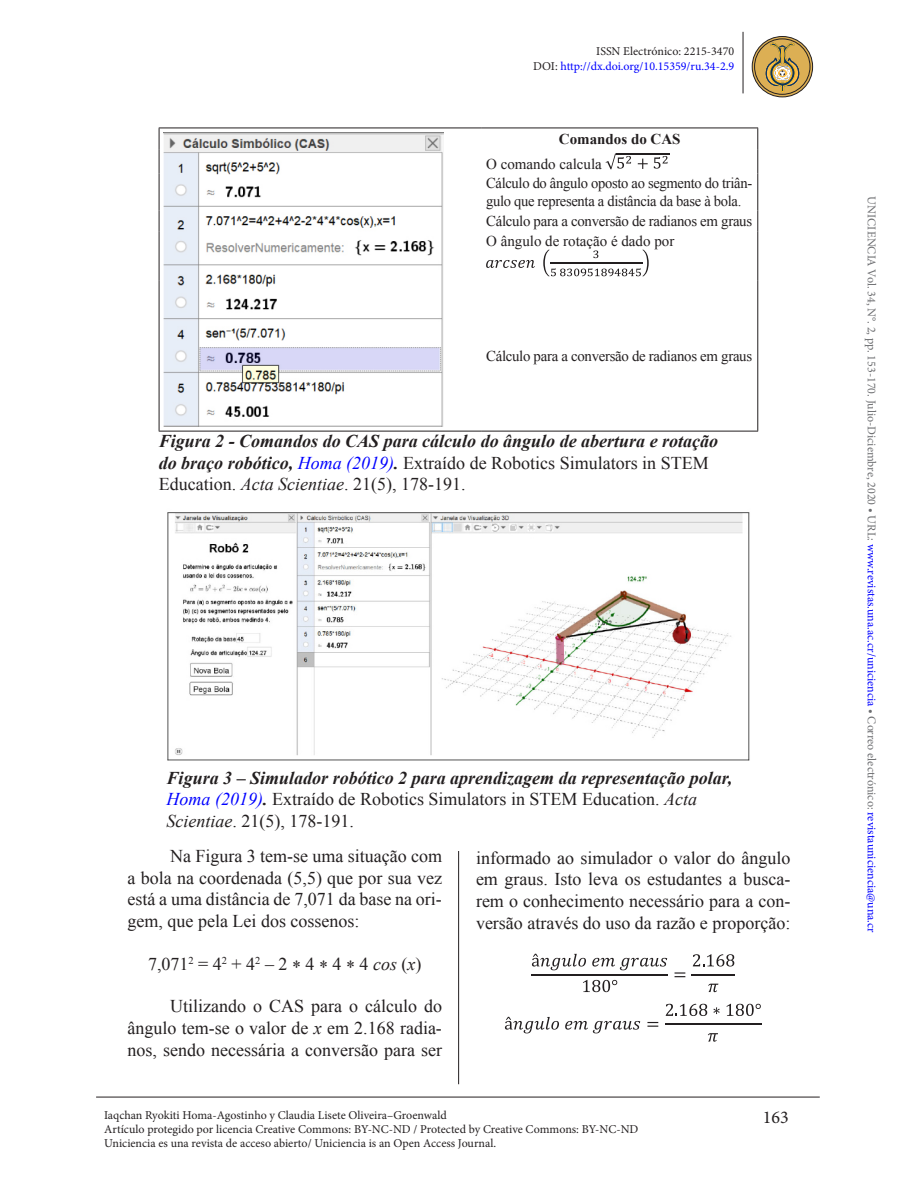
<style>
.page{position:relative;width:918px;height:1188px;background:#fff}
.page>*{position:absolute;margin:0;border:0;box-sizing:border-box;transform-origin:0 0}
.texto_general_espaci{font:18px/21.6px "Times New Roman";color:#231f20;text-align:justify}
.figura_titulo{font:italic 700 18px/21.6px "Times New Roman";color:#231f20}
.texto_general{font:18px "Times New Roman";color:#231f20}
.t1{font:18px "Minion Pro";color:#231f20}
.textos_tablas{font:15px/18px "Times New Roman";letter-spacing:-.02em;color:#231f20}
.textos_tablas-2{font:15px "Times New Roman";color:#231f20}
.encabezado_tablas{font:700 15px "Times New Roman";color:#231f20}
.t2{font:12px/14.4px "Minion Pro";color:#231f20}
.t3{font:12px "Minion Pro";color:#6c6d70}
.t4{font:12px/14.4px "Minion Pro";color:#00f;text-align:right}
.s1{color:#231f20}
.s2{font-weight:400;color:#00f}
.s3{font-weight:400;font-style:normal}
.s4{font-weight:400}
.s5{font-style:italic}
.s6{color:#00f}
</style>
<div class="page">
<hr style="left:743px;top:32px;width:1px;height:61px;background:#231f20">
<hr style="left:458px;top:110px;width:1px;height:974px;background:#231f20">
<hr style="left:96px;top:1097px;width:724px;height:1px;background:#231f20">
<svg style="left:752px;top:37px;width:61px;height:60px"></svg>
<div style="left:754px;top:39px;width:56px;height:56px;border:1px solid #231f20;border-radius:50%"></div>
<div style="left:752px;top:36px;width:61px;height:61px;border:1px solid #231f20;border-radius:50%"></div>
<svg style="left:766px;top:42px;width:33px;height:50px"></svg>
<div style="left:433px;top:110px;width:52px;height:741px;background:#fff"></div>
<hr style="left:159px;top:128px;width:323px;height:1px;background:#231f20">
<svg style="left:159px;top:128px;width:1px;height:46px"></svg>
<hr style="left:159px;top:174px;width:1px;height:36px;background:#231f20">
<svg style="left:159px;top:210px;width:1px;height:22px"></svg>
<hr style="left:159px;top:232px;width:1px;height:49px;background:#231f20">
<hr style="left:159px;top:281px;width:1px;height:150px;background:#231f20">
<hr style="left:159px;top:431px;width:323px;height:1px;background:#231f20">
<hr style="left:482px;top:128px;width:276px;height:1px;background:#231f20">
<svg style="left:757px;top:128px;width:1px;height:46px"></svg>
<hr style="left:757px;top:174px;width:1px;height:36px;background:#231f20">
<svg style="left:757px;top:210px;width:1px;height:22px"></svg>
<hr style="left:757px;top:232px;width:1px;height:49px;background:#231f20">
<hr style="left:757px;top:281px;width:1px;height:150px;background:#231f20">
<hr style="left:482px;top:431px;width:276px;height:1px;background:#231f20">
<img style="left:163px;top:132px;width:281px;height:295px">
<svg style="left:606px;top:153px;width:25px;height:16px"></svg>
<svg style="left:638px;top:159px;width:10px;height:10px"></svg>
<svg style="left:654px;top:156px;width:14px;height:13px"></svg>
<hr style="left:616px;top:153px;width:53px;height:2px;background:#231f20">
<svg style="left:486px;top:260px;width:49px;height:8px"></svg>
<svg style="left:543px;top:249px;width:106px;height:28px"></svg>
<svg style="left:532px;top:954px;width:54px;height:16px"></svg>
<svg style="left:592px;top:958px;width:75px;height:12px"></svg>
<svg style="left:583px;top:980px;width:34px;height:12px"></svg>
<hr style="left:531px;top:974px;width:137px;height:1px;background:#231f20">
<svg style="left:675px;top:972px;width:10px;height:5px"></svg>
<svg style="left:693px;top:954px;width:41px;height:13px"></svg>
<svg style="left:708px;top:984px;width:10px;height:8px"></svg>
<hr style="left:692px;top:974px;width:43px;height:1px;background:#231f20">
<svg style="left:505px;top:1017px;width:54px;height:16px"></svg>
<svg style="left:565px;top:1021px;width:93px;height:12px"></svg>
<svg style="left:666px;top:1004px;width:41px;height:12px"></svg>
<svg style="left:713px;top:1007px;width:7px;height:7px"></svg>
<svg style="left:726px;top:1004px;width:35px;height:12px"></svg>
<svg style="left:708px;top:1033px;width:10px;height:9px"></svg>
<hr style="left:665px;top:1024px;width:97px;height:1px;background:#231f20">
<img style="left:167px;top:512px;width:583px;height:249px">
<p class="t4" style="left:533px;top:45px;width:203px"><span class="s1">ISSN Electrónico: 2215-3470<br>DOI:</span> http://dx.doi.org/10.15359/ru.34-2.9</p>
<p class="encabezado_tablas" style="left:559px;top:128px;width:123px">Comandos do CAS</p>
<p class="textos_tablas-2" style="left:486px;top:154px;width:117px">O comando calcula</p>
<p class="textos_tablas" style="left:486px;top:174px;width:268px">Cálculo do ângulo oposto ao segmento do triân&shy;gulo que representa a distância da base à bola.</p>
<p class="textos_tablas" style="left:486px;top:212px;width:268px">Cálculo para a conversão de radianos em graus</p>
<p class="textos_tablas-2" style="left:486px;top:231px;width:190px">O ângulo de rotação é dado por</p>
<p class="textos_tablas" style="left:486px;top:347px;width:268px">Cálculo para a conversão de radianos em graus</p>
<p class="figura_titulo" style="left:159px;top:430px;width:561px">Figura 2 - Comandos do CAS para cálculo do ângulo de abertura e rotação do braço robótico, <span class="s2">Homa (2019)</span>. <span class="s3">Extraído de Robotics Simulators in STEM<br>Education.</span> <span class="s4">Acta Scientiae</span><span class="s3">. 21(5), 178-191.</span></p>
<p class="figura_titulo" style="left:167px;top:766px;width:567px">Figura 3 – Simulador robótico 2 para aprendizagem da representação polar,<br><span class="s2">Homa (2019)</span>. <span class="s3">Extraído de Robotics Simulators in STEM Education.</span> <span class="s4">Acta<br>Scientiae</span><span class="s3">. 21(5), 178-191.</span></p>
<p class="texto_general_espaci" style="left:128px;top:845px;width:316px;text-indent:43px">Na Figura 3 tem-se uma situação com a bola na coordenada (5,5) que por sua vez está a uma distância de 7,071 da base na ori&shy;gem, que pela Lei dos cossenos:</p>
<p class="texto_general" style="left:148px;top:951px;width:275px">7,071<sup>2</sup> = 4<sup>2</sup> + 4<sup>2</sup> – 2 * 4 * 4 * 4 <span class="s5">cos</span> (<span class="s5">x</span>)</p>
<p class="texto_general_espaci" style="left:128px;top:995px;width:316px;text-indent:43px">Utilizando o CAS para o cálculo do ângulo tem-se o valor de <span class="s5">x</span> em 2.168 radia&shy;nos, sendo necessária a conversão para ser</p>
<p class="texto_general_espaci" style="left:476px;top:847px;width:316px">informado ao simulador o valor do ângulo em graus. Isto leva os estudantes a busca&shy;rem o conhecimento necessário para a con&shy;versão através do uso da razão e proporção:</p>
<p class="t2" style="left:104px;top:1108px;width:536px">Iaqchan Ryokiti Homa-Agostinho y Claudia Lisete Oliveira–Groenwald<br>Artículo protegido por licencia Creative Commons: BY-NC-ND / Protected by Creative Commons: BY-NC-ND<br>Uniciencia es una revista de acceso abierto/ Uniciencia is an Open Access Journal.</p>
<p class="t1" style="left:763px;top:1105px;width:27px">163</p>
<p class="t3" style="left:880px;top:196px;width:738px;rotate:90deg">UNICIENCIA Vol. 34, N°. 2, pp. 153-170. Julio-Diciembre, 2020 • URL: <span class="s6">www.revistas.una.ac.cr/uniciencia</span> • Correo electrónico: <span class="s6">revistauniciencia@una.cr</span></p>
</div>
